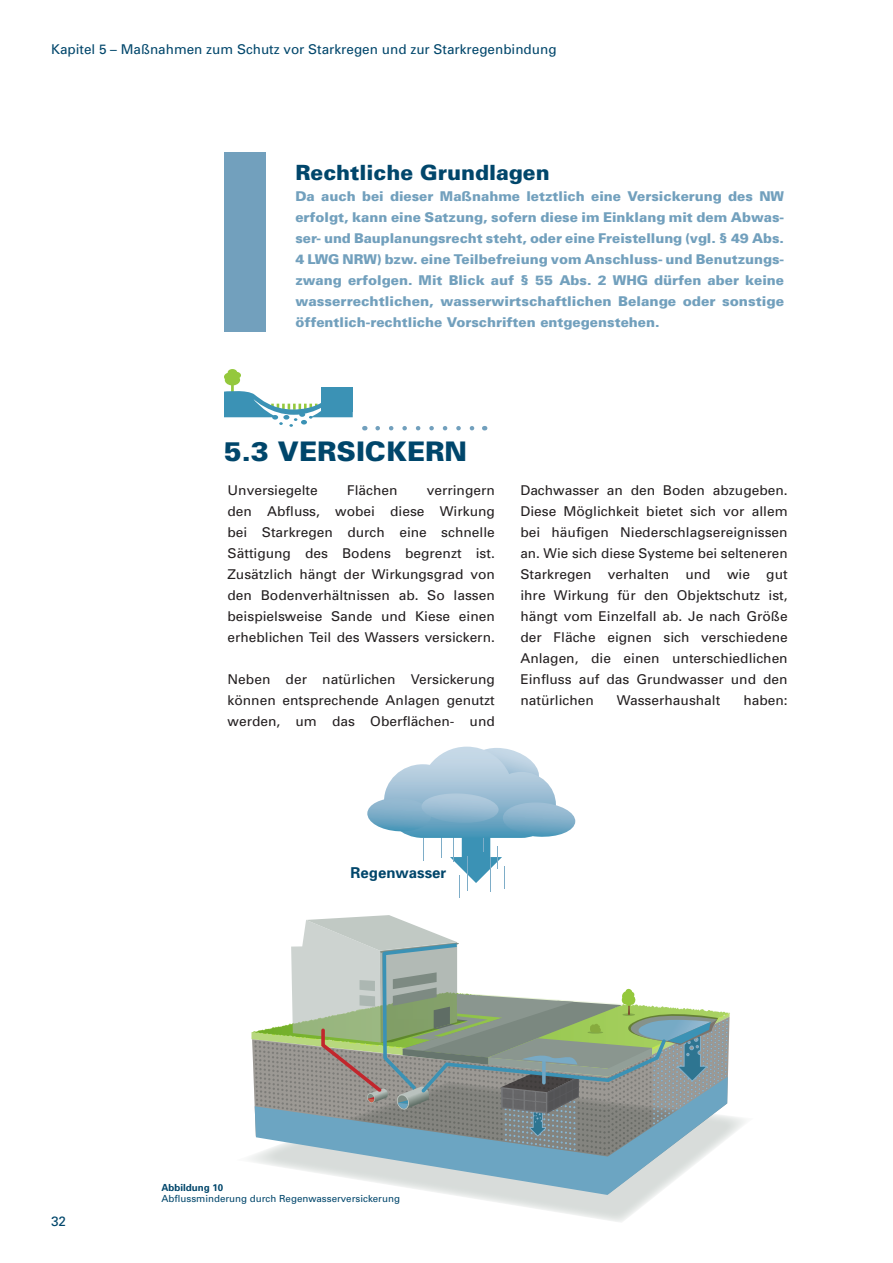
<style>
.page{position:relative;width:893px;height:1263px;background:#fff}
.page>*{position:absolute;margin:0;border:0;box-sizing:border-box;transform-origin:0 0}
.t1{font:900 27px "Univers";color:#00466b}
.t2{font:900 21px "Univers";color:#00466b}
.t3{font:700 15px "Univers";color:#00466b}
.t4{font:13.5px/21px "Univers";color:#231f20;text-align:justify}
.t5{font:900 13.5px/21px "Univers";color:#72a0bd;text-align:justify}
.t6{font:13.5px "Univers";color:#00466b}
.t7{font:9.75px/11.7px "Univers";color:#00466b}
.s1{font-weight:700}
</style>
<div class="page">
<svg style="left:224px;top:369px;width:129px;height:58px"></svg>
<div style="left:321px;top:388px;width:32px;height:24px;background:#3b92b5"></div>
<svg style="left:378px;top:426px;width:97px;height:4px"></svg>
<svg style="left:249px;top:1116px;width:496px;height:106px"></svg>
<svg style="left:255px;top:1188px;width:473px;height:7px"></svg>
<svg style="left:367px;top:747px;width:209px;height:150px"></svg>
<svg style="left:251px;top:915px;width:479px;height:273px"></svg>
<div style="left:224px;top:153px;width:42px;height:179px;background:#72a0bd"></div>
<p class="t6" style="left:51px;top:41px;width:507px">Kapitel 5 – Maßnahmen zum Schutz vor Starkregen und zur Starkregenbindung</p>
<p class="t2" style="left:295px;top:159px;width:256px">Rechtliche Grundlagen</p>
<p class="t5" style="left:295px;top:185px;width:490px">Da auch bei dieser Maßnahme letztlich eine Versickerung des NW erfolgt, kann eine Satzung, sofern diese im Einklang mit dem Abwas&shy;ser- und Bauplanungsrecht steht, oder eine Freistellung (vgl. § 49 Abs.<br>4 LWG NRW) bzw. eine Teilbefreiung vom Anschluss- und Benutzungs&shy;zwang erfolgen. Mit Blick auf § 55 Abs. 2 WHG dürfen aber keine wasserrechtlichen, wasserwirtschaftlichen Belange oder sonstige öffentlich-rechtliche Vorschriften entgegenstehen.</p>
<h2 class="t1" style="left:224px;top:434px;width:245px">5.3 VERSICKERN</h2>
<p class="t4" style="left:228px;top:479px;width:92px">Unversiegelte</p>
<p class="t4" style="left:347px;top:479px;width:52px">Flächen</p>
<p class="t4" style="left:228px;top:479px;width:269px;text-indent:199px">verringern den Abfluss, wobei diese Wirkung bei Starkregen durch eine schnelle Sättigung des Bodens begrenzt ist.<br>Zusätzlich hängt der Wirkungsgrad von den Bodenverhältnissen ab. So lassen beispielsweise Sande und Kiese einen erheblichen Teil des Wassers versickern.</p>
<p class="t4" style="left:228px;top:668px;width:269px">Neben der natürlichen Versickerung können entsprechende Anlagen genutzt werden, um das Oberflächen- und</p>
<p class="t4" style="left:520px;top:479px;width:269px">Dachwasser an den Boden abzugeben.<br>Diese Möglichkeit bietet sich vor allem bei häufigen Niederschlagsereignissen an. Wie sich diese Systeme bei selteneren Starkregen verhalten und wie gut ihre Wirkung für den Objektschutz ist, hängt vom Einzelfall ab. Je nach Größe der Fläche eignen sich verschiedene Anlagen, die einen unterschiedlichen Einfluss auf das Grundwasser und den natürlichen</p>
<p class="t4" style="left:617px;top:690px;width:105px">Wasserhaushalt</p>
<p class="t4" style="left:743px;top:690px;width:46px">haben:</p>
<p class="t3" style="left:351px;top:863px;width:97px">Regenwasser</p>
<p class="t6" style="left:51px;top:1213px;width:17px">32</p>
<p class="t7" style="left:162px;top:1181px;width:240px"><span class="s1">Abbildung 10<br></span>Abflussminderung durch Regenwasserversickerung</p>
</div>
